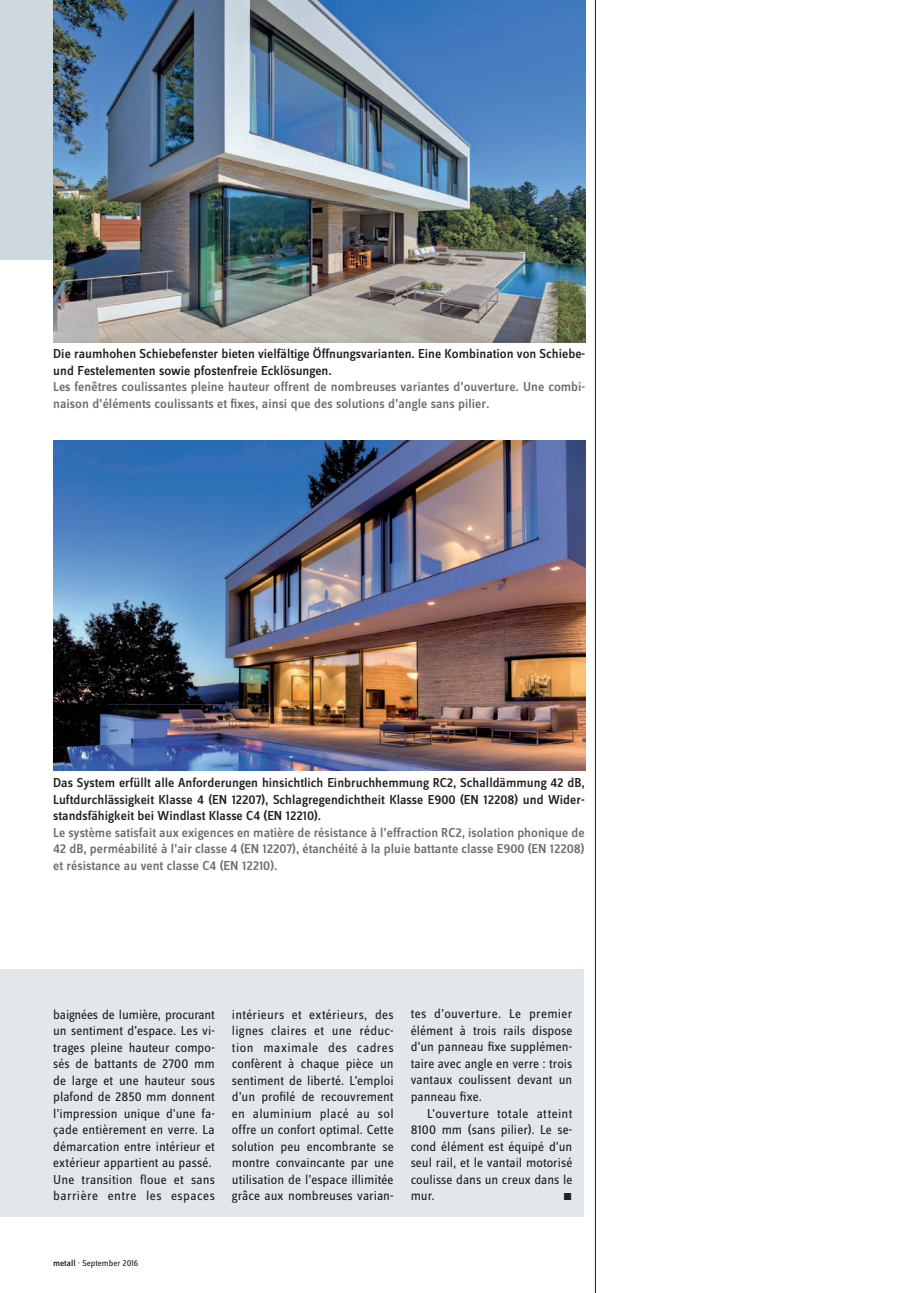
<style>
.page{position:relative;width:915px;height:1293px;background:#fff}
.page>*{position:absolute;margin:0;border:0;box-sizing:border-box;transform-origin:0 0}
.FR_Grundtext_ohne_EZ{font:13.5px/16.5px "Zine Sans Dis";letter-spacing:.005em;color:#231f20;text-align:justify}
.t1{font:500 13.5px/16.5px "Zine Sans Dis";color:#6c6d70}
.t2{font:500 13.5px/16.5px "Zine Sans Dis";color:#231f20}
.FR_Grundtext_EZ{font:13.5px/16.5px "Zine Sans Dis";color:#231f20;text-align:justify}
.FR_Grundtext_ohne_EZ-2{font:13.5px/16.5px "Zine Sans Dis";letter-spacing:.025em;color:#231f20}
.FR_Grundtext_EZ-2{font:10.5px "Zine Sans Dis Regular Roman Exp";color:#231f20}
.t3{font:9px "Zine Sans Dis";color:#231f20}
.s1{font-weight:500}
</style>
<div class="page">
<div style="left:0;top:969px;width:583px;height:247px;background:#e1e7ea"></div>
<div style="left:0;top:0;width:585px;height:259px;background:#cdd8df"></div>
<img style="left:53px;top:441px;width:532px;height:330px">
<img style="left:53px;top:0;width:532px;height:342px">
<hr style="left:595px;top:0;width:1px;height:1293px;background:#231f20">
<p class="t2" style="left:53px;top:346px;width:533px">Die raumhohen Schiebefenster bieten vielfältige Öffnungsvarianten. Eine Kombination von Schiebe&shy;und Festelementen sowie pfostenfreie Ecklösungen.</p>
<p class="t1" style="left:53px;top:379px;width:533px">Les fenêtres coulissantes pleine hauteur offrent de nombreuses variantes d’ouverture. Une combi&shy;naison d’éléments coulissants et fixes, ainsi que des solutions d’angle sans pilier.</p>
<p class="t2" style="left:53px;top:775px;width:533px;text-align:justify">Das System erfüllt alle Anforderungen hinsichtlich Einbruchhemmung RC2, Schalldämmung 42 dB, Luftdurchlässigkeit Klasse 4 (EN 12207), Schlagregendichtheit Klasse E900 (EN 12208) und Wider&shy;standsfähigkeit bei Windlast Klasse C4 (EN 12210).</p>
<p class="t1" style="left:53px;top:825px;width:533px;text-align:justify">Le système satisfait aux exigences en matière de résistance à l’effraction RC2, isolation phonique de 42 dB, perméabilité à l’air classe 4 (EN 12207), étanchéité à la pluie battante classe E900 (EN 12208) et résistance au vent classe C4 (EN 12210).</p>
<p class="FR_Grundtext_ohne_EZ" style="left:53px;top:1006px;width:163px">baignées de lumière, procurant un sentiment d’espace. Les vi&shy;trages pleine hauteur compo&shy;sés de battants de 2700 mm de large et une hauteur sous plafond de 2850 mm donnent l’impression unique d’une fa&shy;çade entièrement en verre. La démarcation entre intérieur et extérieur appartient au passé.</p>
<p class="FR_Grundtext_ohne_EZ-2" style="left:53px;top:1171px;width:163px">Une transition floue et sans barrière entre les espaces</p>
<p class="FR_Grundtext_ohne_EZ" style="left:232px;top:1006px;width:163px">intérieurs et extérieurs, des lignes claires et une réduc&shy;tion maximale des cadres confèrent à chaque pièce un sentiment de liberté. L’emploi d’un profilé de recouvrement en aluminium placé au sol offre un confort optimal. Cette solution peu encombrante se montre convaincante par une utilisation de l’espace illimitée grâce aux nombreuses varian-</p>
<p class="FR_Grundtext_ohne_EZ" style="left:410px;top:1006px;width:163px">tes d’ouverture. Le premier élément à trois rails dispose d’un panneau fixe supplémen&shy;taire avec angle en verre : trois vantaux coulissent devant un panneau fixe.</p>
<p class="FR_Grundtext_EZ" style="left:410px;top:1105px;width:163px;text-indent:16px">L’ouverture totale atteint 8100 mm (sans pilier). Le se&shy;cond élément est équipé d’un seul rail, et le vantail motorisé coulisse dans un creux dans le mur.</p>
<p class="FR_Grundtext_EZ-2" style="left:563px;top:1191px;width:11px">m</p>
<p class="t3" style="left:53px;top:1259px;width:87px"><span class="s1">metall</span> · September 2016</p>
</div>
